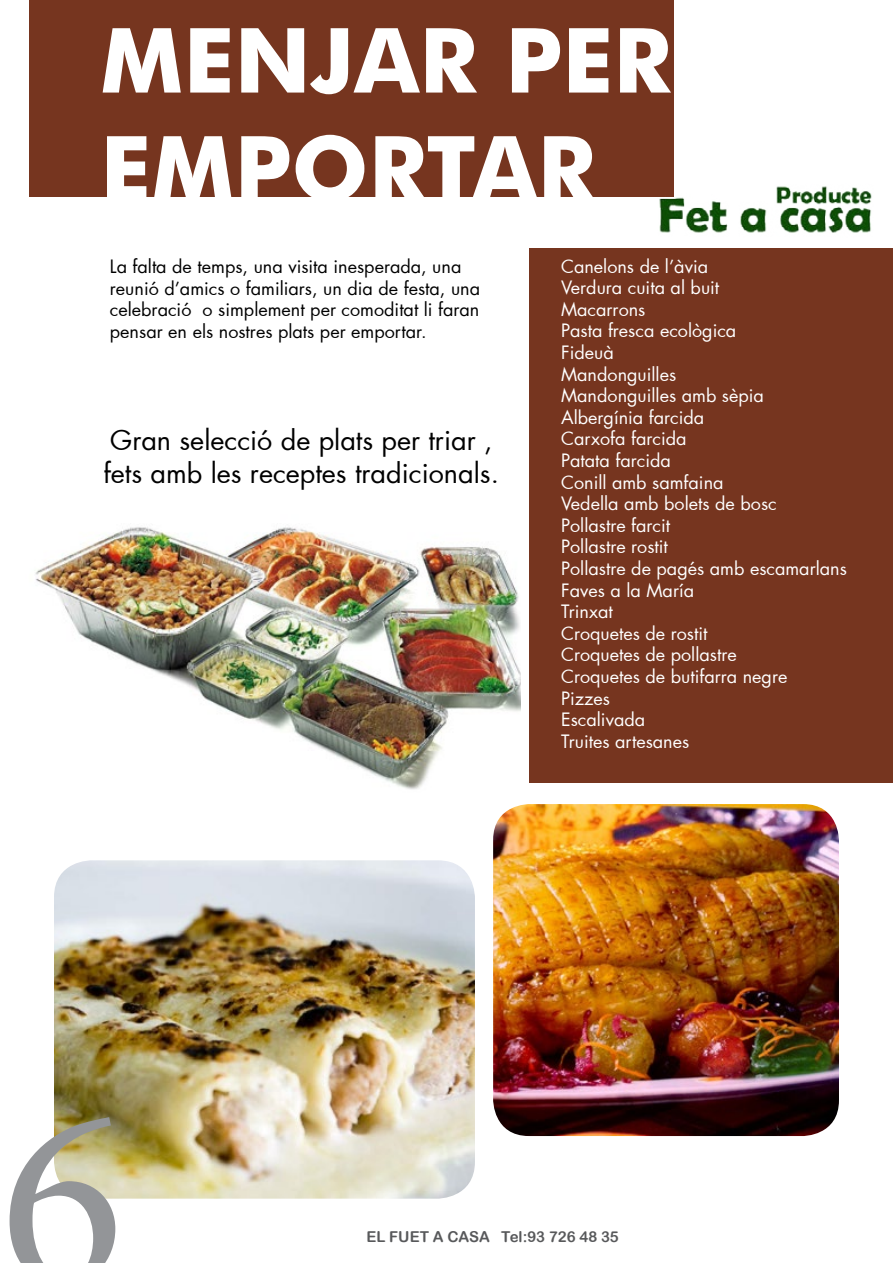
<style>
.page{position:relative;width:893px;height:1263px;background:#fff}
.page>*{position:absolute;margin:0;border:0;box-sizing:border-box;transform-origin:0 0}
.t1{font:258px "Minion Pro";color:#939598}
.t2{font:700 90px "Futura BT";color:#fff}
.t3{font:27px/32.4px "Futura";color:#000}
.t4{font:18px/21.6px "Futura";color:#fff}
.t5{font:18px/21.6px "Futura";color:#000}
.t6{font:15px "Arial Rounded MT Bold";color:#58595b}
</style>
<div class="page">
<div style="left:530px;top:249px;width:363px;height:534px;background:#76351f"></div>
<div style="left:29px;top:0;width:644px;height:196px;background:#76351f"></div>
<img style="left:35px;top:527px;width:485px;height:263px">
<img style="left:630px;top:177px;width:242px;height:56px">
<img style="left:54px;top:860px;width:421px;height:339px">
<img style="left:493px;top:804px;width:346px;height:332px">
<p class="t2" style="left:100px;top:6px;width:572px">MENJAR PER</p>
<p class="t2" style="left:100px;top:114px;width:496px">EMPORTAR</p>
<p class="t5" style="left:110px;top:255px;width:372px">La falta de temps, una visita inesperada, una reunió d’amics o familiars, un dia de festa, una celebració o simplement per comoditat li faran pensar en els nostres plats per emportar.</p>
<p class="t4" style="left:561px;top:255px;width:148px">Canelons de l’àvia</p>
<p class="t4" style="left:561px;top:277px;width:160px">Verdura cuita al buit</p>
<p class="t4" style="left:561px;top:298px;width:177px">Macarrons<br>Pasta fresca ecològica</p>
<p class="t4" style="left:561px;top:341px;width:54px">Fideuà</p>
<p class="t4" style="left:561px;top:363px;width:117px">Mandonguilles</p>
<p class="t4" style="left:561px;top:385px;width:204px">Mandonguilles amb sèpia</p>
<p class="t4" style="left:561px;top:406px;width:145px">Albergínia farcida</p>
<p class="t4" style="left:561px;top:428px;width:127px">Carxofa farcida</p>
<p class="t4" style="left:561px;top:449px;width:111px">Patata farcida</p>
<p class="t4" style="left:561px;top:471px;width:164px">Conill amb samfaina</p>
<p class="t4" style="left:561px;top:493px;width:217px">Vedella amb bolets de bosc</p>
<p class="t4" style="left:561px;top:514px;width:111px">Pollastre farcit</p>
<p class="t4" style="left:561px;top:536px;width:108px">Pollastre rostit</p>
<p class="t4" style="left:561px;top:557px;width:287px">Pollastre de pagés amb escamarlans</p>
<p class="t4" style="left:561px;top:579px;width:134px">Faves a la María</p>
<p class="t4" style="left:561px;top:601px;width:53px">Trinxat</p>
<p class="t4" style="left:561px;top:622px;width:148px">Croquetes de rostit</p>
<p class="t4" style="left:561px;top:644px;width:177px">Croquetes de pollastre</p>
<p class="t4" style="left:561px;top:665px;width:228px">Croquetes de butifarra negre</p>
<p class="t4" style="left:561px;top:687px;width:50px">Pizzes</p>
<p class="t4" style="left:561px;top:709px;width:86px">Escalivada</p>
<p class="t4" style="left:561px;top:730px;width:130px">Truites artesanes</p>
<p class="t3" style="left:104px;top:424px;width:397px">Gran selecció de plats per triar , fets amb les receptes tradicionals.</p>
<p class="t1" style="left:0;top:1027px;width:125px">6</p>
<p class="t6" style="left:366px;top:1227px;width:254px">EL FUET A CASA Tel:93 726 48 35</p>
</div>
